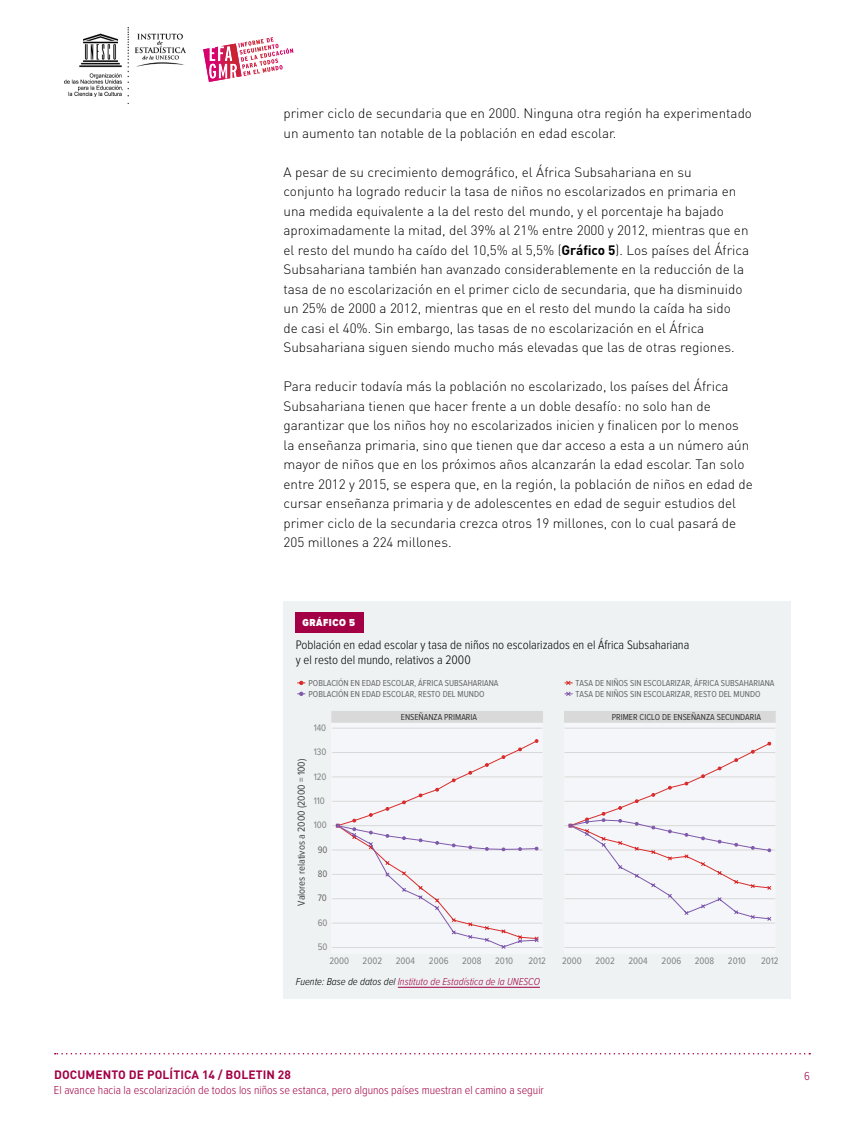
<style>
.page{position:relative;width:864px;height:1134px;background:#fff}
.page>*{position:absolute;margin:0;border:0;box-sizing:border-box;transform-origin:0 0}
.t1{font:300 13.5px/19.5px "DINOT";color:#000}
.t2{font:300 12.75px/15px "Proxima Nova Cond";color:#000}
.t3{font:300 12px "Proxima Nova Cond";color:#a30046}
.t4{font:700 12px "DINOT";letter-spacing:.01em;color:#a30046}
.t5{font:italic 300 10.5px "Proxima Nova Cond";color:#a30046}
.t6{font:10.5px "Proxima Nova Cond";color:#434243}
.t7{font:900 10.5px "Proxima Nova Cond";letter-spacing:.05em;color:#fff}
.t8{font:9.75px "Proxima Nova Cond";color:#808184}
.t9{font:9.75px "Proxima Nova Cond";color:#666}
.t10{font:9px "Proxima Nova Cond";color:#666}
.t11{font:9px "Proxima Nova Cond";color:#333}
.s1{font-weight:700}
.s2{color:#000}
</style>
<div class="page">
<svg style="left:55px;top:1053px;width:755px;height:1px"></svg>
<svg style="left:203px;top:37px;width:90px;height:45px"></svg>
<img style="left:64px;top:28px;width:122px;height:76px">
<div style="left:283px;top:602px;width:508px;height:397px;background:#eef2f2"></div>
<div style="left:332px;top:722px;width:211px;height:231px;background:#f4f6f9"></div>
<div style="left:332px;top:722px;width:211px;height:232px;border:1px solid #f4f6f9"></div>
<hr style="left:332px;top:728px;width:211px;height:1px;background:#d9d8d8">
<hr style="left:332px;top:752px;width:211px;height:1px;background:#d9d8d8">
<hr style="left:332px;top:777px;width:211px;height:1px;background:#d9d8d8">
<hr style="left:332px;top:801px;width:211px;height:1px;background:#d9d8d8">
<hr style="left:332px;top:825px;width:211px;height:1px;background:#d9d8d8">
<hr style="left:332px;top:850px;width:211px;height:1px;background:#d9d8d8">
<hr style="left:332px;top:874px;width:211px;height:1px;background:#d9d8d8">
<hr style="left:332px;top:898px;width:211px;height:1px;background:#d9d8d8">
<hr style="left:332px;top:923px;width:211px;height:1px;background:#d9d8d8">
<hr style="left:332px;top:947px;width:211px;height:1px;background:#d9d8d8">
<div style="left:565px;top:722px;width:210px;height:231px;background:#f4f6f9"></div>
<div style="left:564px;top:722px;width:211px;height:232px;border:1px solid #f4f6f9"></div>
<hr style="left:565px;top:728px;width:210px;height:1px;background:#d9d8d8">
<hr style="left:565px;top:752px;width:210px;height:1px;background:#d9d8d8">
<hr style="left:565px;top:777px;width:210px;height:1px;background:#d9d8d8">
<hr style="left:565px;top:801px;width:210px;height:1px;background:#d9d8d8">
<hr style="left:565px;top:825px;width:210px;height:1px;background:#d9d8d8">
<hr style="left:565px;top:850px;width:210px;height:1px;background:#d9d8d8">
<hr style="left:565px;top:874px;width:210px;height:1px;background:#d9d8d8">
<hr style="left:565px;top:898px;width:210px;height:1px;background:#d9d8d8">
<hr style="left:565px;top:923px;width:210px;height:1px;background:#d9d8d8">
<hr style="left:565px;top:947px;width:210px;height:1px;background:#d9d8d8">
<svg style="left:335px;top:739px;width:204px;height:210px"></svg>
<svg style="left:568px;top:742px;width:204px;height:179px"></svg>
<hr style="left:332px;top:722px;width:1px;height:231px;background:#f4f6f9">
<hr style="left:332px;top:953px;width:211px;height:1px;background:#f4f6f9">
<hr style="left:565px;top:953px;width:210px;height:1px;background:#f4f6f9">
<div style="left:332px;top:711px;width:211px;height:11px;background:#d9d9d9"></div>
<div style="left:565px;top:711px;width:210px;height:11px;background:#d9d9d9"></div>
<svg style="left:297px;top:681px;width:8px;height:4px"></svg>
<svg style="left:297px;top:692px;width:8px;height:4px"></svg>
<svg style="left:565px;top:680px;width:8px;height:16px"></svg>
<div style="left:296px;top:612px;width:68px;height:21px;background:#a30046"></div>
<hr style="left:398px;top:987px;width:142px;height:1px;background:#a30046">
<p class="t1" style="left:284px;top:103px;width:470px">primer ciclo de secundaria que en 2000. Ninguna otra región ha experimentado un aumento tan notable de la población en edad escolar.</p>
<p class="t1" style="left:284px;top:162px;width:467px">A pesar de su crecimiento demográfico, el África Subsahariana en su<br>conjunto ha logrado reducir la tasa de niños no escolarizados en primaria en una medida equivalente a la del resto del mundo, y el porcentaje ha bajado aproximadamente la mitad, del 39% al 21% entre 2000 y 2012, mientras que en el resto del mundo ha caído del 10,5% al 5,5% (<span class="s1">GRÁFICO 5</span>). Los países del África Subsahariana también han avanzado considerablemente en la reducción de la tasa de no escolarización en el primer ciclo de secundaria, que ha disminuido un 25% de 2000 a 2012, mientras que en el resto del mundo la caída ha sido<br>de casi el 40%. Sin embargo, las tasas de no escolarización en el África Subsahariana siguen siendo mucho más elevadas que las de otras regiones.</p>
<p class="t1" style="left:284px;top:376px;width:471px">Para reducir todavía más la población no escolarizado, los países del África Subsahariana tienen que hacer frente a un doble desafío: no solo han de garantizar que los niños hoy no escolarizados inicien y finalicen por lo menos la enseñanza primaria, sino que tienen que dar acceso a esta a un número aún mayor de niños que en los próximos años alcanzarán la edad escolar. Tan solo entre 2012 y 2015, se espera que, en la región, la población de niños en edad de cursar enseñanza primaria y de adolescentes en edad de seguir estudios del primer ciclo de la secundaria crezca otros 19 millones, con lo cual pasará de 205 millones a 224 millones.</p>
<p class="t7" style="left:302px;top:618px;width:54px">GRÁFICO 5</p>
<p class="t2" style="left:296px;top:638px;width:395px">Población en edad escolar y tasa de niños no escolarizados en el África Subsahariana y el resto del mundo, relativos a 2000</p>
<p class="t10" style="left:309px;top:679px;width:191px">POBLACIÓN EN EDAD ESCOLAR, ÁFRICA SUBSAHARIANA</p>
<p class="t10" style="left:576px;top:679px;width:200px">TASA DE NIÑOS SIN ESCOLARIZAR, ÁFRICA SUBSAHARIANA</p>
<p class="t10" style="left:309px;top:690px;width:177px">POBLACIÓN EN EDAD ESCOLAR, RESTO DEL MUNDO</p>
<p class="t10" style="left:576px;top:690px;width:186px">TASA DE NIÑOS SIN ESCOLARIZAR, RESTO DEL MUNDO</p>
<p class="t8" style="left:314px;top:723px;width:14px">140</p>
<p class="t8" style="left:314px;top:747px;width:14px">130</p>
<p class="t6" style="left:296px;top:906px;width:148px;rotate:-90deg">Valores relativos a 2000 (2000 = 100)</p>
<p class="t8" style="left:314px;top:772px;width:14px">120</p>
<p class="t8" style="left:314px;top:796px;width:13px">110</p>
<p class="t8" style="left:314px;top:821px;width:15px">100</p>
<p class="t9" style="left:318px;top:845px;width:11px">90</p>
<p class="t9" style="left:318px;top:869px;width:11px">80</p>
<p class="t9" style="left:318px;top:894px;width:11px">70</p>
<p class="t8" style="left:318px;top:918px;width:11px">60</p>
<p class="t8" style="left:318px;top:942px;width:11px">50</p>
<p class="t11" style="left:401px;top:713px;width:78px">ENSEÑANZA PRIMARIA</p>
<p class="t11" style="left:612px;top:713px;width:151px">PRIMER CICLO DE ENSEÑANZA SECUNDARIA</p>
<p class="t8" style="left:329px;top:956px;width:21px">2000</p>
<p class="t8" style="left:363px;top:956px;width:21px">2002</p>
<p class="t8" style="left:396px;top:956px;width:21px">2004</p>
<p class="t8" style="left:429px;top:956px;width:21px">2006</p>
<p class="t8" style="left:462px;top:956px;width:21px">2008</p>
<p class="t8" style="left:495px;top:956px;width:19px">2010</p>
<p class="t8" style="left:528px;top:956px;width:19px">2012</p>
<p class="t8" style="left:562px;top:956px;width:21px">2000</p>
<p class="t8" style="left:595px;top:956px;width:21px">2002</p>
<p class="t8" style="left:628px;top:956px;width:21px">2004</p>
<p class="t8" style="left:662px;top:956px;width:21px">2006</p>
<p class="t8" style="left:695px;top:956px;width:21px">2008</p>
<p class="t8" style="left:728px;top:956px;width:19px">2010</p>
<p class="t8" style="left:761px;top:956px;width:19px">2012</p>
<p class="t5" style="left:296px;top:977px;width:246px"><span class="s2">Fuente: Base de datos del</span> Instituto de Estadística de la UNESCO</p>
<p class="t4" style="left:54px;top:1067px;width:238px">DOCUMENTO DE POLÍTICA 14 / BOLETIN 28</p>
<p class="t3" style="left:54px;top:1085px;width:491px">El avance hacia la escolarización de todos los niños se estanca, pero algunos países muestran el camino a seguir</p>
<p class="t3" style="left:804px;top:1071px;width:7px">6</p>
</div>
